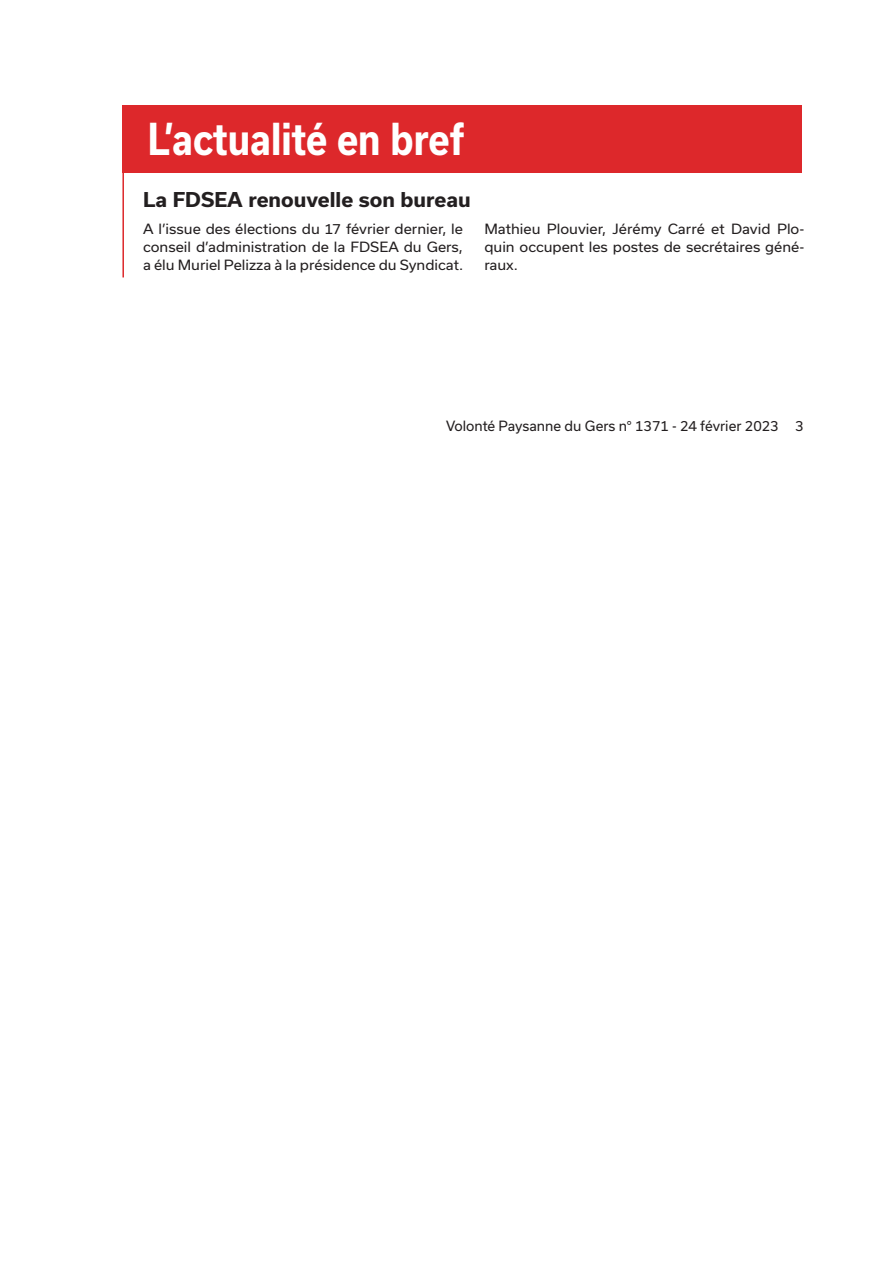
<style>
.page{position:relative;width:893px;height:1263px;background:#fff}
.page>*{position:absolute;margin:0;border:0;box-sizing:border-box;transform-origin:0 0}
.t1{font:700 42px "Usual";color:#fff;scale:.85 1}
.t2{font:700 19.5px "Usual";color:#231f20}
.t3{font:13.5px/18px "Usual";color:#231f20;text-align:justify;scale:1.06 1}
.t4{font:13.5px "Usual";color:#231f20}
</style>
<div class="page">
<div style="left:122px;top:105px;width:680px;height:68px;background:#dd282b"></div>
<hr style="left:122px;top:148px;width:2px;height:129px;background:#dd282b">
<h1 class="t1" style="left:148px;top:115px;width:374px">L’actualité en bref</h1>
<h2 class="t2" style="left:143px;top:189px;width:329px">La FDSEA renouvelle son bureau</h2>
<p class="t3" style="left:143px;top:220px;width:303px">A l’issue des élections du 17 février dernier, le conseil d’administration de la FDSEA du Gers, a élu Muriel Pelizza à la présidence du Syndicat.</p>
<p class="t3" style="left:484px;top:220px;width:303px">Mathieu Plouvier, Jérémy Carré et David Plo&shy;quin occupent les postes de secrétaires géné&shy;raux.</p>
<p class="t4" style="left:446px;top:418px;width:359px">Volonté Paysanne du Gers n° 1371 - 24 février 2023 3</p>
</div>
